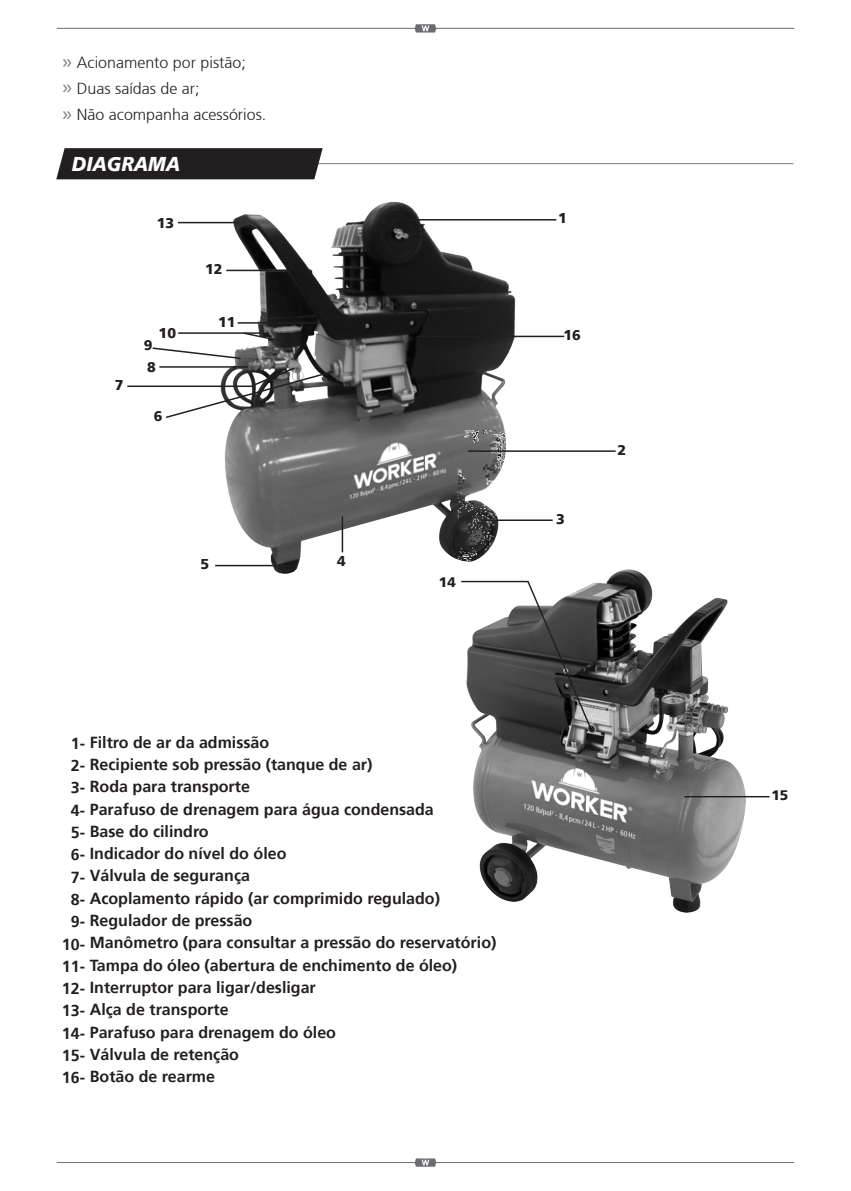
<style>
.page{position:relative;width:851px;height:1191px;background:#fff}
.page>*{position:absolute;margin:0;border:0;box-sizing:border-box;transform-origin:0 0}
.t1{font:italic 900 20px "Frutiger 76";color:#fff;scale:.93 1}
.t2{font:700 16px "Frutiger 65";color:#231f20}
.t3{font:300 16px/26px "Frutiger 45";color:#231f20}
.t4{font:900 14.2px "Frutiger LT";color:#231f20}
.t5{font:900 13.8px "Frutiger LT";color:#231f20}
</style>
<div class="page">
<hr style="left:57px;top:28px;width:737px;height:1px;background:#6c6d70">
<svg style="left:414px;top:24px;width:22px;height:9px"></svg>
<hr style="left:57px;top:1162px;width:737px;height:1px;background:#6c6d70">
<svg style="left:414px;top:1158px;width:22px;height:8px"></svg>
<img style="left:212px;top:201px;width:318px;height:373px">
<hr style="left:409px;top:219px;width:147px;height:1px;background:#231f20">
<hr style="left:178px;top:222px;width:61px;height:1px;background:#231f20">
<hr style="left:468px;top:450px;width:147px;height:2px;background:#231f20">
<hr style="left:417px;top:336px;width:147px;height:1px;background:#231f20">
<hr style="left:481px;top:519px;width:71px;height:2px;background:#231f20">
<hr style="left:215px;top:565px;width:72px;height:1px;background:#231f20">
<hr style="left:341px;top:516px;width:2px;height:36px;background:#231f20">
<hr style="left:226px;top:270px;width:61px;height:1px;background:#231f20">
<hr style="left:237px;top:322px;width:83px;height:2px;background:#231f20">
<svg style="left:127px;top:366px;width:208px;height:53px"></svg>
<hr style="left:159px;top:366px;width:89px;height:2px;background:#231f20">
<svg style="left:152px;top:331px;width:135px;height:29px"></svg>
<img style="left:466px;top:569px;width:279px;height:343px">
<svg style="left:461px;top:580px;width:131px;height:151px"></svg>
<hr style="left:684px;top:796px;width:85px;height:1px;background:#231f20">
<svg style="left:57px;top:148px;width:736px;height:31px"></svg>
<svg style="left:63px;top:59px;width:8px;height:8px"></svg>
<svg style="left:63px;top:85px;width:8px;height:7px"></svg>
<svg style="left:63px;top:111px;width:8px;height:8px"></svg>
<hr style="left:0;top:1137px;width:850px;height:2px;background:#ee1d23">
<hr style="left:0;top:55px;width:850px;height:2px;background:#ee1d23">
<hr style="left:55px;top:0;width:2px;height:1191px;background:#ee1d23">
<hr style="left:793px;top:0;width:2px;height:1191px;background:#ee1d23">
<p class="t3" style="left:77px;top:50px;width:191px">Acionamento por pistão;<br>Duas saídas de ar;<br>Não acompanha acessórios.</p>
<p class="t1" style="left:72px;top:152px;width:118px">DIAGRAMA</p>
<p class="t4" style="left:157px;top:214px;width:19px">13</p>
<p class="t4" style="left:115px;top:376px;width:10px">7</p>
<p class="t4" style="left:159px;top:324px;width:19px">10</p>
<p class="t4" style="left:144px;top:336px;width:10px">9</p>
<p class="t4" style="left:147px;top:358px;width:10px">8</p>
<p class="t4" style="left:154px;top:408px;width:10px">6</p>
<p class="t4" style="left:205px;top:260px;width:19px">12</p>
<p class="t4" style="left:218px;top:314px;width:19px">11</p>
<p class="t4" style="left:200px;top:555px;width:10px">5</p>
<p class="t4" style="left:337px;top:552px;width:10px">4</p>
<p class="t5" style="left:439px;top:573px;width:18px">14</p>
<p class="t2" style="left:71px;top:732px;width:200px">1- Filtro de ar da admissão</p>
<p class="t2" style="left:71px;top:755px;width:303px">2- Recipiente sob pressão (tanque de ar)</p>
<p class="t2" style="left:71px;top:777px;width:181px">3- Roda para transporte</p>
<p class="t2" style="left:71px;top:799px;width:364px">4- Parafuso de drenagem para água condensada</p>
<p class="t2" style="left:71px;top:822px;width:139px">5- Base do cilindro</p>
<p class="t2" style="left:71px;top:844px;width:217px">6- Indicador do nível do óleo</p>
<p class="t2" style="left:71px;top:866px;width:181px">7- Válvula de segurança</p>
<p class="t2" style="left:71px;top:888px;width:370px">8- Acoplamento rápido (ar comprimido regulado)</p>
<p class="t2" style="left:71px;top:911px;width:183px">9- Regulador de pressão</p>
<p class="t2" style="left:62px;top:933px;width:436px">10- Manômetro (para consultar a pressão do reservatório)</p>
<p class="t2" style="left:62px;top:955px;width:397px">11- Tampa do óleo (abertura de enchimento de óleo)</p>
<p class="t2" style="left:62px;top:978px;width:255px">12- Interruptor para ligar/desligar</p>
<p class="t2" style="left:62px;top:1000px;width:168px">13- Alça de transporte</p>
<p class="t2" style="left:62px;top:1022px;width:275px">14- Parafuso para drenagem do óleo</p>
<p class="t2" style="left:62px;top:1045px;width:179px">15- Válvula de retenção</p>
<p class="t2" style="left:62px;top:1067px;width:155px">16- Botão de rearme</p>
<p class="t4" style="left:558px;top:210px;width:10px">1</p>
<p class="t4" style="left:563px;top:326px;width:19px">16</p>
<p class="t4" style="left:556px;top:510px;width:10px">3</p>
<p class="t4" style="left:617px;top:441px;width:10px">2</p>
<p class="t5" style="left:771px;top:787px;width:18px">15</p>
</div>
